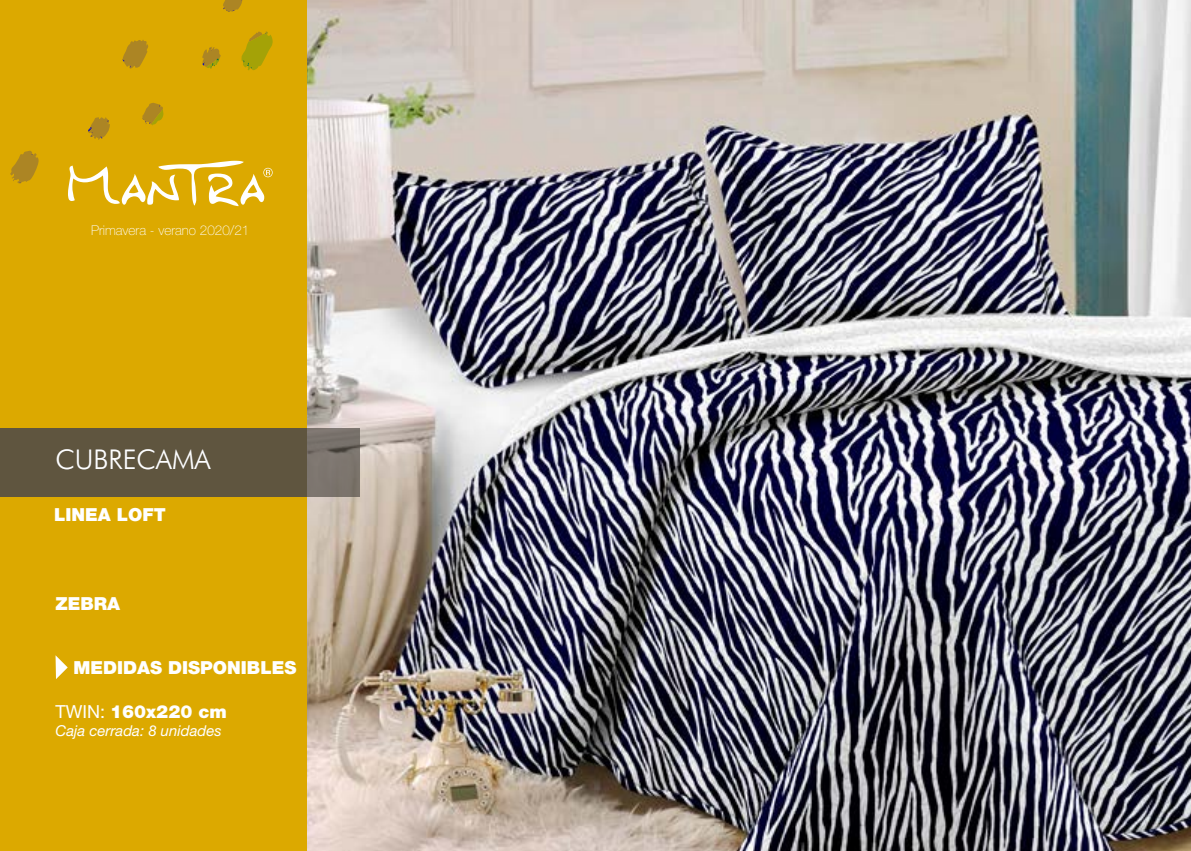
<style>
.page{position:relative;width:1191px;height:851px;background:#fff}
.page>*{position:absolute;margin:0;border:0;box-sizing:border-box;transform-origin:0 0}
.t1{font:300 27px "Futura BT";color:#fff}
.t2{font:900 18px "Helvetica Neue";color:#fff}
.t3{font:italic 15px "Helvetica Neue";color:#fff}
.t4{font:100 13.5px "Helvetica Neue";color:#fff}
.s1{font-weight:400}
</style>
<div class="page">
<img style="left:308px;top:0;width:883px;height:850px">
<div style="left:0;top:0;width:308px;height:850px;background:#dca900"></div>
<svg style="left:68px;top:161px;width:205px;height:45px"></svg>
<svg style="left:223px;top:0;width:19px;height:12px"></svg>
<svg style="left:142px;top:103px;width:22px;height:23px"></svg>
<svg style="left:241px;top:31px;width:32px;height:39px"></svg>
<svg style="left:10px;top:151px;width:29px;height:32px"></svg>
<svg style="left:123px;top:40px;width:25px;height:28px"></svg>
<svg style="left:88px;top:117px;width:22px;height:23px"></svg>
<svg style="left:202px;top:47px;width:19px;height:22px"></svg>
<svg style="left:56px;top:656px;width:12px;height:23px"></svg>
<svg style="left:0;top:427px;width:360px;height:69px;background:#645a44"></svg>
<p class="t4" style="left:91px;top:223px;width:160px">Primavera - verano 2020/21</p>
<h1 class="t1" style="left:56px;top:443px;width:157px">CUBRECAMA</h1>
<p class="t2" style="left:54px;top:504px;width:113px">LINEA LOFT</p>
<p class="t2" style="left:56px;top:592px;width:66px">ZEBRA</p>
<p class="t2" style="left:74px;top:657px;width:224px">MEDIDAS DISPONIBLES</p>
<p class="t2" style="left:56px;top:700px;width:173px"><span class="s1">TWIN:</span> 160x220 cm</p>
<p class="t3" style="left:56px;top:721px;width:168px">Caja cerrada: 8 unidades</p>
</div>
